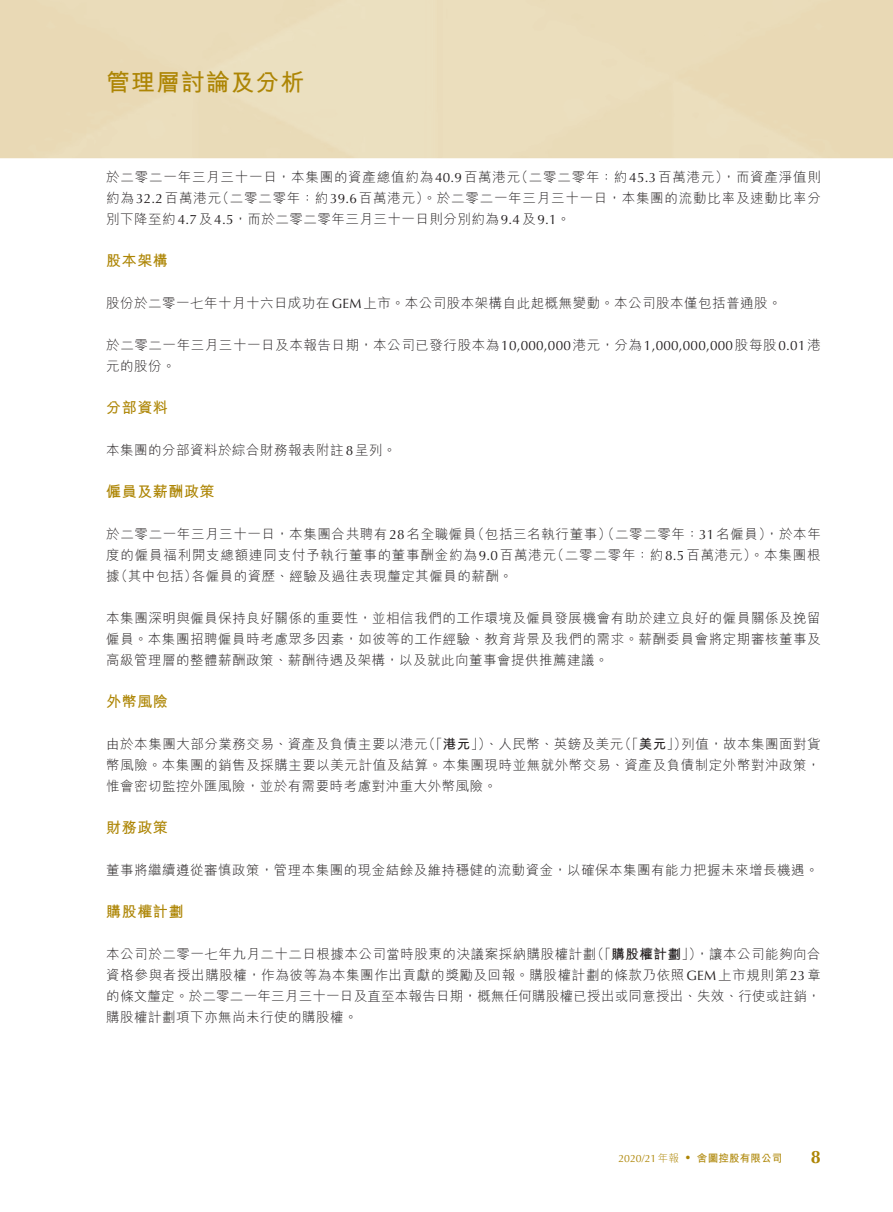
<style>
.page{position:relative;width:893px;height:1212px;background:#fff}
.page>*{position:absolute;margin:0;border:0;box-sizing:border-box;transform-origin:0 0}
.t1{font:700 24px "M Hei HK";letter-spacing:.035em;color:#ad8504}
.t2{font:700 18px "Optima LT Std";color:#ad8504}
._01_H1{font:700 15px "M Hei HK";letter-spacing:.035em;color:#ad8504}
._00_txt{font:300 13.5px/21px "M Hei HK";letter-spacing:.04em;color:#231f20}
._00_txt-2{font:300 13.5px/21px "M Hei HK";letter-spacing:.06em;color:#231f20}
._00_txt-3{font:700 13.5px "M Hei HK";letter-spacing:.04em;color:#231f20}
.t3{font:10.5px "Optima LT Std";color:#ad8504}
.t4{font:700 10.5px "M Hei HK";letter-spacing:.02em;color:#ad8504}
.s1{font-family:"Optima LT Std";font-weight:400}
.s2{font-weight:700}
.s3{font-weight:300}
.s4{font-family:"M Hei HK";font-weight:300}
</style>
<div class="page">
<h1 class="t1" style="left:106px;top:65px;width:200px">管理層討論及分析</h1>
<p class="_00_txt-2" style="left:515px;top:166px;width:307px">（二零二零年：約<span class="s1">45.3</span>百萬港元，）而資產淨值則</p>
<p class="_00_txt-2" style="left:216px;top:166px;width:607px;text-indent:-109px">於二零二一年三月三十一日，本集團的資產總值約為<span class="s1">40.9</span>百萬港元<br>（二零二零年：約<span class="s1">39.6</span>百萬港元）。於二零二一年三月三十一日，本集團的流動比率及速動比率分</p>
<p class="_00_txt" style="left:106px;top:187px;width:466px">約為<span class="s1">32.2</span>百萬港元<br>別下降至約<span class="s1">4.7</span>及<span class="s1">4.5</span>，而於二零二零年三月三十一日則分別約為<span class="s1">9.4</span>及<span class="s1">9.1</span>。</p>
<p class="_01_H1" style="left:106px;top:250px;width:63px">股本架構</p>
<p class="_00_txt" style="left:106px;top:292px;width:677px">股份於二零一七年十月十六日成功在<span class="s1">GEM</span>上市。本公司股本架構自此起概無變動。本公司股本僅包括普通股。</p>
<p class="_00_txt" style="left:106px;top:334px;width:716px">於二零二一年三月三十一日及本報告日期，本公司已發行股本為<span class="s1">10,000,000</span>港元，分為<span class="s1">1,000,000,000</span>股每股<span class="s1">0.01</span>港元的股份。</p>
<p class="_01_H1" style="left:106px;top:397px;width:63px">分部資料</p>
<p class="_00_txt" style="left:106px;top:439px;width:292px">本集團的分部資料於綜合財務報表附註<span class="s1">8</span>呈列。</p>
<p class="_01_H1" style="left:106px;top:481px;width:110px">僱員及薪酬政策</p>
<p class="_00_txt" style="left:471px;top:523px;width:351px">（包括三名執行董事）（二零二零年：<span class="s1">31</span>名僱員，）於本年</p>
<p class="_00_txt" style="left:106px;top:523px;width:372px">於二零二一年三月三十一日，本集團合共聘有<span class="s1">28</span>名全職僱員</p>
<p class="_00_txt-2" style="left:192px;top:544px;width:366px;text-indent:-86px">度的僱員福利開支總額連同支付予執行董事的董事酬金約為<span class="s1">9.0</span>百萬港元各僱員的資歷、經驗及過往表現釐定其僱員的薪酬。</p>
<p class="_00_txt-2" style="left:551px;top:544px;width:271px">（二零二零年：約<span class="s1">8.5</span>百萬港元）。本集團根</p>
<p class="_00_txt" style="left:106px;top:565px;width:93px">（據 其中包括）</p>
<p class="_00_txt" style="left:106px;top:607px;width:716px;text-align:justify">本集團深明與僱員保持良好關係的重要性，並相信我們的工作環境及僱員發展機會有助於建立良好的僱員關係及挽留僱員。本集團招聘僱員時考慮眾多因素，如彼等的工作經驗、教育背景及我們的需求。薪酬委員會將定期審核董事及高級管理層的整體薪酬政策、薪酬待遇及架構，以及就此向董事會提供推薦建議。</p>
<p class="_01_H1" style="left:106px;top:691px;width:63px">外幣風險</p>
<p class="_00_txt" style="left:682px;top:733px;width:141px">列值，故本集團面對貨</p>
<p class="_00_txt" style="left:422px;top:733px;width:203px">（「<span class="s2">港元</span>」）、人民幣、英鎊及美元</p>
<p class="_00_txt" style="left:618px;top:733px;width:70px">（「<span class="s2">美元</span>」）</p>
<p class="_00_txt" style="left:106px;top:733px;width:716px">由於本集團大部分業務交易、資產及負債主要以港元<br>幣風險。本集團的銷售及採購主要以美元計值及結算。本集團現時並無就外幣交易、資產及負債制定外幣對沖政策，惟會密切監控外匯風險，並於有需要時考慮對沖重大外幣風險。</p>
<p class="_01_H1" style="left:106px;top:817px;width:63px">財務政策</p>
<p class="_00_txt" style="left:106px;top:859px;width:714px">董事將繼續遵從審慎政策，管理本集團的現金結餘及維持穩健的流動資金，以確保本集團有能力把握未來增長機遇。</p>
<p class="_01_H1" style="left:106px;top:901px;width:79px">購股權計劃</p>
<p class="_00_txt" style="left:695px;top:943px;width:127px">，讓本公司能夠向合</p>
<p class="_00_txt-3" style="left:591px;top:944px;width:113px"><span class="s3">（「</span>購股權計劃<span class="s3">」）</span></p>
<p class="_00_txt" style="left:106px;top:943px;width:716px">本公司於二零一七年九月二十二日根據本公司當時股東的決議案採納購股權計劃<br>資格參與者授出購股權，作為彼等為本集團作出貢獻的獎勵及回報。購股權計劃的條款乃依照<span class="s1">GEM</span>上市規則第<span class="s1">23</span>章的條文釐定。於二零二一年三月三十一日及直至本報告日期，概無任何購股權已授出或同意授出、失效、行使或註銷，購股權計劃項下亦無尚未行使的購股權。</p>
<p class="t4" style="left:697px;top:1150px;width:87px">舍圖控股有限公司</p>
<p class="t3" style="left:618px;top:1152px;width:62px">2020/21<span class="s4">年報</span></p>
<p class="t3" style="left:685px;top:1152px;width:8px">•</p>
<h2 class="t2" style="left:811px;top:1146px;width:12px">8</h2>
</div>
